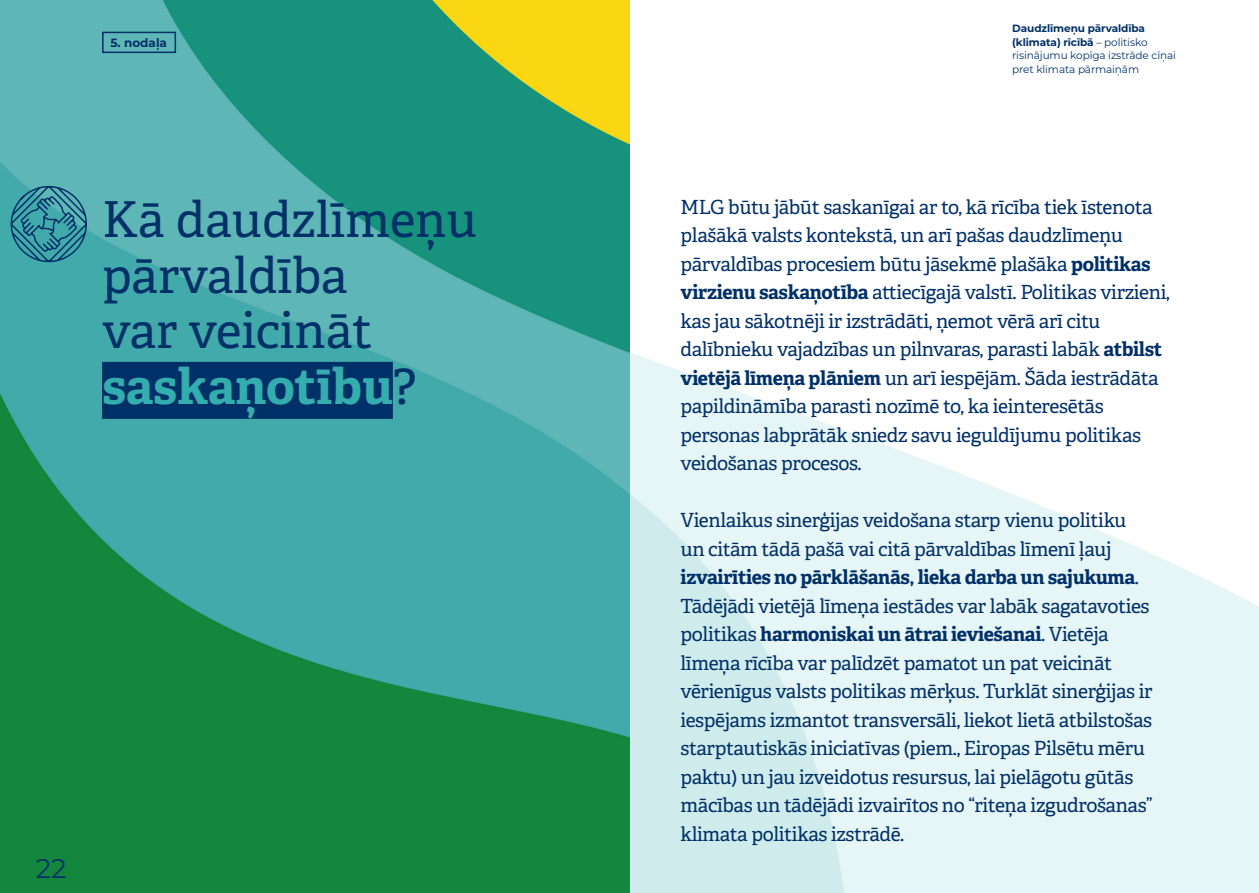
<style>
.page{position:relative;width:1259px;height:893px;background:#fff}
.page>*{position:absolute;margin:0;border:0;box-sizing:border-box;transform-origin:0 0}
.t1{font:49.5px/55.5px "Adelle PE";color:#003068}
.t2{font:27px "Montserrat";color:#003068}
.t3{font:19.5px/28.5px "Adelle PE";letter-spacing:-.02em;color:#003068}
.t4{font:700 12px "Montserrat";color:#003068}
.t5{font:10.5px/13.5px "Montserrat";letter-spacing:-.01em;color:#003068}
.s1{font-weight:700;color:#33adad}
.s2{font-weight:700}
</style>
<div class="page">
<svg style="left:864px;top:437px;width:395px;height:456px;fill:#e6f5f5"></svg>
<svg style="left:630px;top:352px;width:234px;height:541px;fill:#e6f5f5"></svg>
<img style="left:0;top:0;width:630px;height:893px">
<svg style="left:9px;top:185px;width:79px;height:79px"></svg>
<div style="left:102px;top:362px;width:291px;height:57px;background:#003068"></div>
<div style="left:102px;top:32px;width:74px;height:21px;border:2px solid #003068"></div>
<p class="t4" style="left:110px;top:34px;width:58px">5. nodaļa</p>
<p class="t1" style="left:102px;top:190px;width:376px">Kā daudzlīmeņu pārvaldība<br>var veicināt <span class="s1">saskaņotību</span>?</p>
<p class="t2" style="left:36px;top:849px;width:32px">22</p>
<p class="t5" style="left:1012px;top:22px;width:165px"><span class="s2">Daudzlīmeņu pārvaldība (klimata) rīcībā</span> – politisko risinājumu kopīga izstrāde cīņai pret klimata pārmaiņām</p>
<p class="t3" style="left:680px;top:192px;width:490px">MLG būtu jābūt saskanīgai ar to, kā rīcība tiek īstenota plašākā valsts kontekstā, un arī pašas daudzlīmeņu pārvaldības procesiem būtu jāsekmē plašāka <span class="s2">politikas virzienu saskaņotība</span> attiecīgajā valstī. Politikas virzieni, kas jau sākotnēji ir izstrādāti, ņemot vērā arī citu dalībnieku vajadzības un pilnvaras, parasti labāk <span class="s2">atbilst vietējā līmeņa plāniem</span> un arī iespējām. Šāda iestrādāta papildināmība parasti nozīmē to, ka ieinteresētās personas labprātāk sniedz savu ieguldījumu politikas veidošanas procesos.</p>
<p class="t3" style="left:680px;top:505px;width:473px">Vienlaikus sinerģijas veidošana starp vienu politiku un citām tādā pašā vai citā pārvaldības līmenī ļauj <span class="s2">izvairīties no pārklāšanās, lieka darba un sajukuma</span>.<br>Tādējādi vietējā līmeņa iestādes var labāk sagatavoties politikas <span class="s2">harmoniskai un ātrai ieviešanai</span>. Vietēja līmeņa rīcība var palīdzēt pamatot un pat veicināt vērienīgus valsts politikas mērķus. Turklāt sinerģijas ir iespējams izmantot transversāli, liekot lietā atbilstošas starptautiskās iniciatīvas (piem., Eiropas Pilsētu mēru paktu) un jau izveidotus resursus, lai pielāgotu gūtās mācības un tādējādi izvairītos no “riteņa izgudrošanas” klimata politikas izstrādē.</p>
</div>
